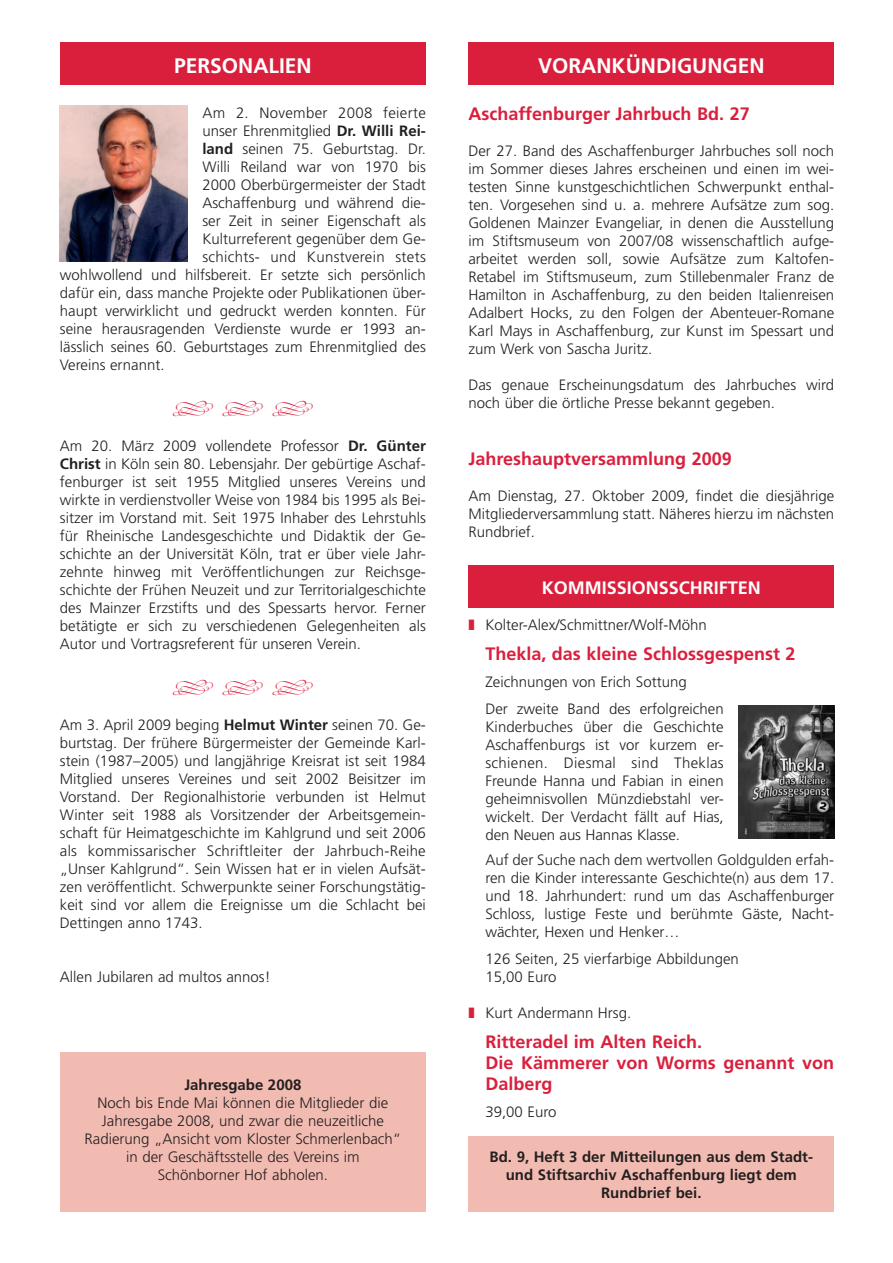
<style>
.page{position:relative;width:893px;height:1263px;background:#fff}
.page>*{position:absolute;margin:0;border:0;box-sizing:border-box;transform-origin:0 0}
.t1{font:700 21px "Frutiger";color:#fff}
.t2{font:700 18px/21px "Frutiger";color:#da1f3d}
.t3{font:700 18px "Frutiger";color:#fff}
.t4{font:300 15px/18px "Frutiger";color:#231f20;text-align:justify}
.t5{font:700 15px/18px "Frutiger";color:#231f20;text-align:center}
.t6{font:300 15px "Frutiger";letter-spacing:.02em;color:#231f20}
.s1{font-weight:700}
.s2{color:#da1f3d}
</style>
<div class="page">
<div style="left:468px;top:1137px;width:366px;height:75px;background:#f2bbb1"></div>
<div style="left:60px;top:43px;width:366px;height:42px;background:#da1f3d"></div>
<div style="left:468px;top:43px;width:366px;height:42px;background:#da1f3d"></div>
<div style="left:60px;top:1052px;width:366px;height:160px;background:#f2bbb1"></div>
<img style="left:60px;top:105px;width:127px;height:156px">
<div style="left:468px;top:566px;width:366px;height:42px;background:#da1f3d"></div>
<img style="left:738px;top:705px;width:96px;height:134px">
<h1 class="t1" style="left:174px;top:57px;width:139px">PERSONALIEN</h1>
<h1 class="t1" style="left:538px;top:57px;width:228px">VORANKÜNDIGUNGEN</h1>
<p class="t6" style="left:202px;top:106px;width:225px">Am 2. November 2008 feierte</p>
<p class="t4" style="left:202px;top:122px;width:225px">unser Ehrenmitglied <span class="s1">Dr. Willi Rei-</span></p>
<p class="t4" style="left:202px;top:140px;width:225px"><span class="s1">land</span> seinen 75. Geburtstag. Dr.</p>
<p class="t4" style="left:202px;top:158px;width:225px">Willi Reiland war von 1970 bis</p>
<p class="t4" style="left:202px;top:176px;width:225px">2000 Oberbürgermeister der Stadt</p>
<p class="t4" style="left:202px;top:194px;width:225px">Aschaffenburg und während die-</p>
<p class="t4" style="left:202px;top:212px;width:225px">ser Zeit in seiner Eigenschaft als</p>
<p class="t4" style="left:202px;top:230px;width:225px">Kulturreferent gegenüber dem Ge-</p>
<p class="t6" style="left:202px;top:250px;width:225px">schichts- und Kunstverein stets</p>
<p class="t4" style="left:60px;top:266px;width:367px">wohlwollend und hilfsbereit. Er setzte sich persönlich</p>
<p class="t4" style="left:60px;top:284px;width:367px">dafür ein, dass manche Projekte oder Publikationen über-</p>
<p class="t4" style="left:60px;top:302px;width:367px">haupt verwirklicht und gedruckt werden konnten. Für</p>
<p class="t4" style="left:60px;top:320px;width:367px">seine herausragenden Verdienste wurde er 1993 an-</p>
<p class="t4" style="left:60px;top:338px;width:367px">lässlich seines 60. Geburtstages zum Ehrenmitglied des</p>
<p class="t4" style="left:60px;top:356px;width:106px">Vereins ernannt.</p>
<p class="t2" style="left:468px;top:104px;width:283px">Aschaffenburger Jahrbuch Bd. 27</p>
<p class="t4" style="left:468px;top:143px;width:367px">Der 27. Band des Aschaffenburger Jahrbuches soll noch im Sommer dieses Jahres erscheinen und einen im wei&shy;testen Sinne kunstgeschichtlichen Schwerpunkt enthal&shy;ten. Vorgesehen sind u. a. mehrere Aufsätze zum sog.<br>Goldenen Mainzer Evangeliar, in denen die Ausstellung im Stiftsmuseum von 2007/08 wissenschaftlich aufge&shy;arbeitet werden soll, sowie Aufsätze zum Kaltofen-Retabel im Stiftsmuseum, zum Stillebenmaler Franz de Hamilton in Aschaffenburg, zu den beiden Italienreisen Adalbert Hocks, zu den Folgen der Abenteuer-Romane Karl Mays in Aschaffenburg, zur Kunst im Spessart und zum Werk von Sascha Juritz.</p>
<p class="t4" style="left:468px;top:377px;width:367px">Das genaue Erscheinungsdatum des Jahrbuches wird noch über die örtliche Presse bekannt gegeben.</p>
<p class="t4" style="left:60px;top:438px;width:367px">Am 20. März 2009 vollendete Professor <span class="s1">Dr. Günter Christ</span> in Köln sein 80. Lebensjahr. Der gebürtige Aschaf&shy;fenburger ist seit 1955 Mitglied unseres Vereins und wirkte in verdienstvoller Weise von 1984 bis 1995 als Bei&shy;sitzer im Vorstand mit. Seit 1975 Inhaber des Lehrstuhls für Rheinische Landesgeschichte und Didaktik der Ge&shy;schichte an der Universität Köln, trat er über viele Jahr&shy;zehnte hinweg mit Veröffentlichungen zur Reichsge&shy;schichte der Frühen Neuzeit und zur Territorialgeschichte des Mainzer Erzstifts und des Spessarts hervor. Ferner betätigte er sich zu verschiedenen Gelegenheiten als Autor und Vortragsreferent für unseren Verein.</p>
<p class="t4" style="left:60px;top:717px;width:367px">Am 3. April 2009 beging <span class="s1">Helmut Winter</span> seinen 70. Ge&shy;burtstag. Der frühere Bürgermeister der Gemeinde Karl&shy;stein (1987–2005) und langjährige Kreisrat ist seit 1984<br>Mitglied unseres Vereines und seit 2002 Beisitzer im Vorstand. Der Regionalhistorie verbunden ist Helmut Winter seit 1988 als Vorsitzender der Arbeitsgemein&shy;schaft für Heimatgeschichte im Kahlgrund und seit 2006 als kommissarischer Schriftleiter der Jahrbuch-Reihe „Unser Kahlgrund“. Sein Wissen hat er in vielen Aufsät&shy;zen veröffentlicht. Schwerpunkte seiner Forschungstätig&shy;keit sind vor allem die Ereignisse um die Schlacht bei Dettingen anno 1743.</p>
<p class="t4" style="left:60px;top:969px;width:212px">Allen Jubilaren ad multos annos!</p>
<p class="t5" style="left:184px;top:1077px;width:118px">Jahresgabe 2008</p>
<p class="t4" style="left:84px;top:1095px;width:318px;text-align:center">Noch bis Ende Mai können die Mitglieder die Jahresgabe 2008, und zwar die neuzeitliche Radierung „Ansicht vom Kloster Schmerlenbach“ in der Geschäftsstelle des Vereins im Schönborner Hof abholen.</p>
<p class="t2" style="left:468px;top:449px;width:265px">Jahreshauptversammlung 2009</p>
<p class="t4" style="left:468px;top:488px;width:367px">Am Dienstag, 27. Oktober 2009, findet die diesjährige Mitgliederversammlung statt. Näheres hierzu im nächsten Rundbrief.</p>
<p class="t3" style="left:541px;top:580px;width:221px">KOMMISSIONSSCHRIFTEN</p>
<p class="t4" style="left:468px;top:617px;width:240px"><span class="s2">❚</span> Kolter-Alex/Schmittner/Wolf-Möhn</p>
<p class="t2" style="left:485px;top:644px;width:312px">Thekla, das kleine Schlossgespenst 2</p>
<p class="t4" style="left:485px;top:669px;width:240px;line-height:27px">Zeichnungen von Erich Sottung<br>Der zweite Band des erfolgreichen</p>
<p class="t4" style="left:485px;top:719px;width:240px">Kinderbuches über die Geschichte Aschaffenburgs ist vor kurzem er&shy;schienen. Diesmal sind Theklas Freunde Hanna und Fabian in einen geheimnisvollen Münzdiebstahl ver&shy;wickelt. Der Verdacht fällt auf Hias, den Neuen aus Hannas Klasse.</p>
<p class="t4" style="left:485px;top:852px;width:350px">Auf der Suche nach dem wertvollen Goldgulden erfah&shy;ren die Kinder interessante Geschichte(n) aus dem 17. und 18. Jahrhundert: rund um das Aschaffenburger Schloss, lustige Feste und berühmte Gäste, Nacht&shy;wächter, Hexen und Henker…</p>
<p class="t4" style="left:485px;top:951px;width:255px">126 Seiten, 25 vierfarbige Abbildungen<br>15,00 Euro</p>
<p class="t4" style="left:468px;top:1005px;width:164px"><span class="s2">❚</span> Kurt Andermann Hrsg.</p>
<p class="t2" style="left:485px;top:1033px;width:350px">Ritteradel im Alten Reich.<br>Die Kämmerer von Worms genannt von<br>Dalberg</p>
<p class="t4" style="left:485px;top:1104px;width:73px">39,00 Euro</p>
<p class="t5" style="left:489px;top:1149px;width:325px">Bd. 9, Heft 3 der Mitteilungen aus dem Stadt&shy;und Stiftsarchiv Aschaffenburg liegt dem<br>Rundbrief bei.</p>
</div>
